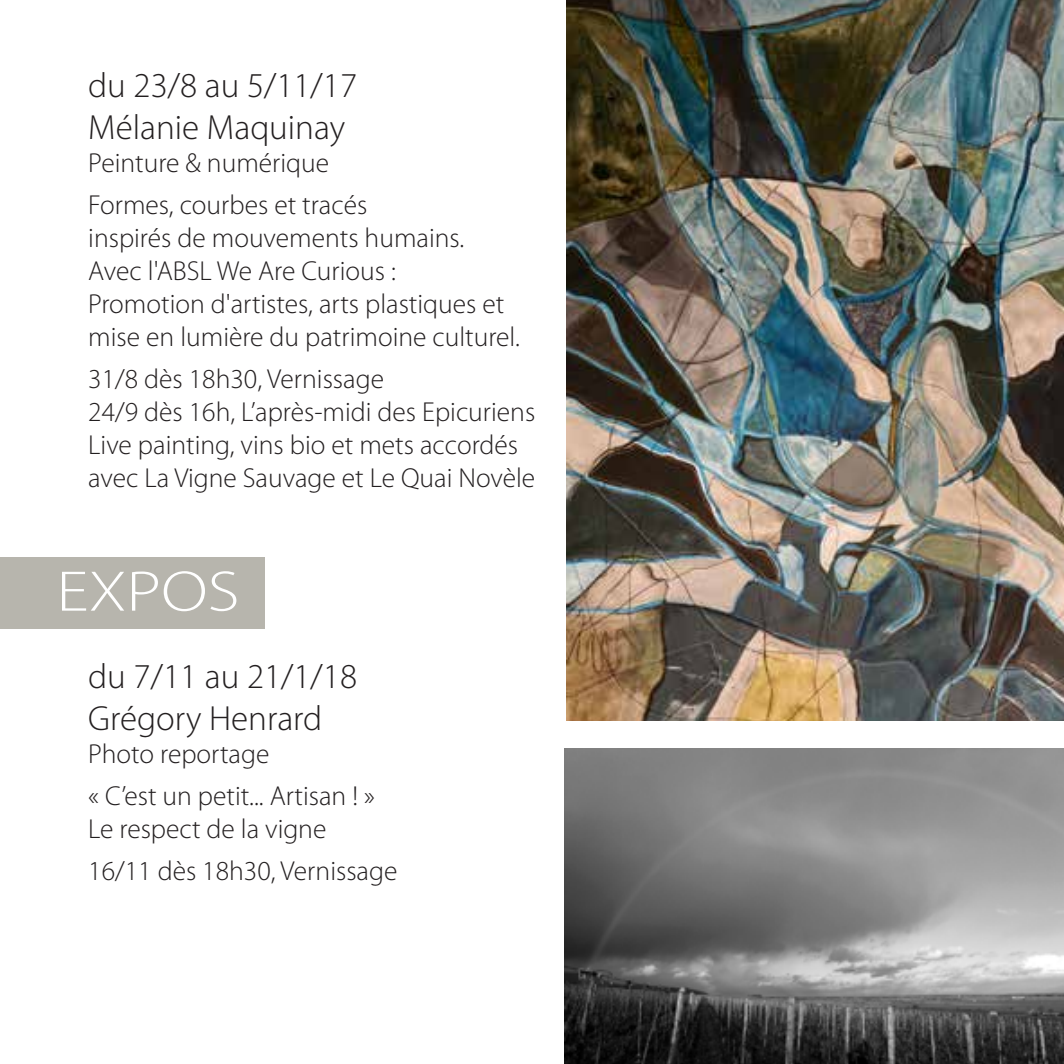
<style>
.page{position:relative;width:1064px;height:1064px;background:#fff}
.page>*{position:absolute;margin:0;border:0;box-sizing:border-box;transform-origin:0 0}
.t1{font:300 57.5px "Myriad Pro";color:#fff;scale:1.2 1}
.t2{font:300 35px/42px "Myriad Pro";color:#231f20}
.t3{font:300 27.5px/33px "Myriad Pro";color:#231f20}
</style>
<div class="page">
<img style="left:566px;top:0;width:497px;height:721px">
<img style="left:564px;top:748px;width:499px;height:315px">
<div style="left:0;top:556px;width:264px;height:72px;background:#b7b5ad"></div>
<p class="t2" style="left:88px;top:65px;width:270px">du 23/8 au 5/11/17<br>Mélanie Maquinay</p>
<p class="t3" style="left:88px;top:142px;width:280px;line-height:42px">Peinture &amp; numérique<br>Formes, courbes et tracés</p>
<p class="t3" style="left:88px;top:221px;width:433px">inspirés de mouvements humains.<br>Avec l'ABSL We Are Curious :<br>Promotion d'artistes, arts plastiques et mise en lumière du patrimoine culturel.</p>
<p class="t3" style="left:88px;top:362px;width:448px">31/8 dès 18h30, Vernissage<br>24/9 dès 16h, L’après-midi des Epicuriens Live painting, vins bio et mets accordés avec La Vigne Sauvage et Le Quai Novèle</p>
<h1 class="t1" style="left:56px;top:559px;width:154px">EXPOS</h1>
<p class="t2" style="left:88px;top:656px;width:270px">du 7/11 au 21/1/18<br>Grégory Henrard</p>
<p class="t3" style="left:88px;top:733px;width:288px;line-height:42px">Photo reportage<br>« C’est un petit... Artisan ! »</p>
<p class="t3" style="left:88px;top:808px;width:310px;line-height:42px">Le respect de la vigne<br>16/11 dès 18h30, Vernissage</p>
</div>
